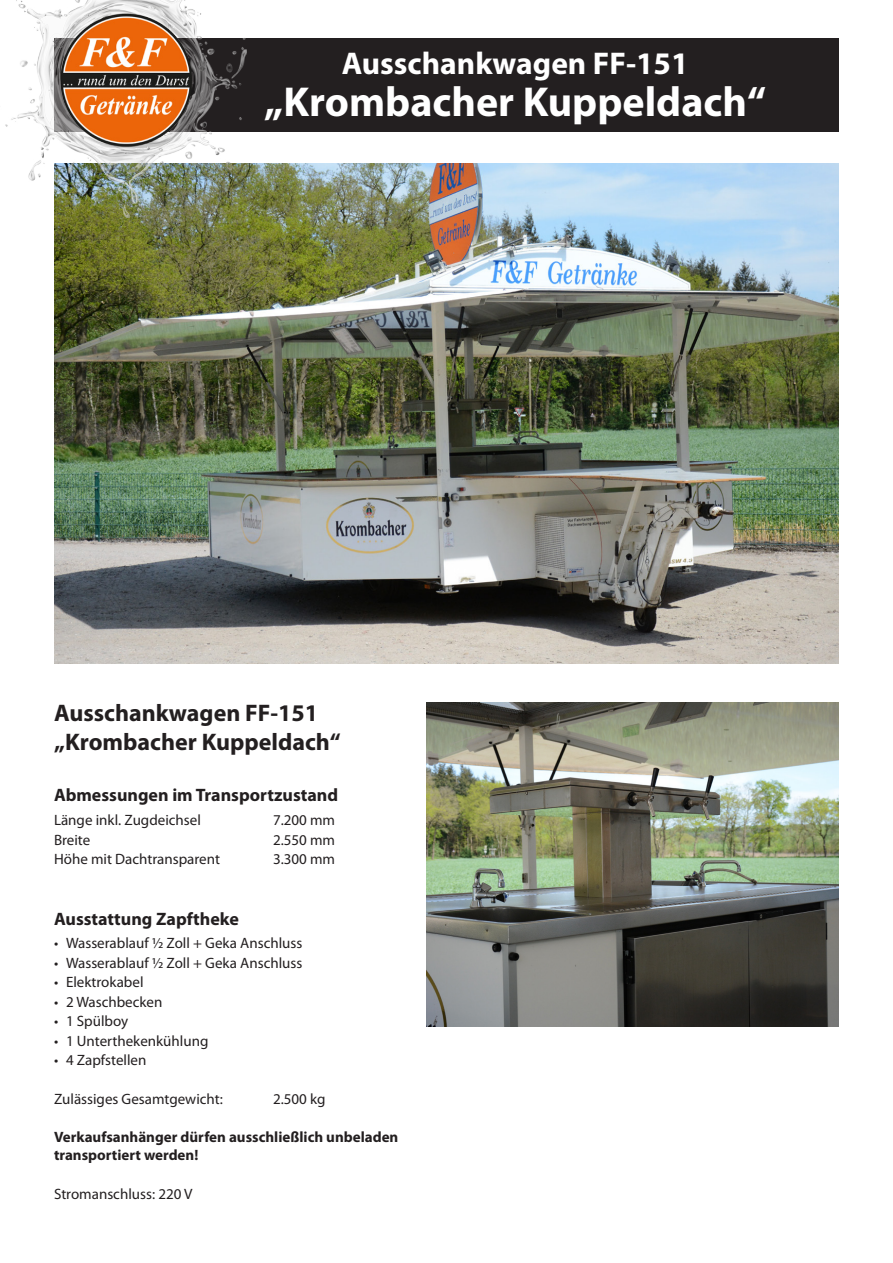
<style>
.page{position:relative;width:893px;height:1263px;background:#fff}
.page>*{position:absolute;margin:0;border:0;box-sizing:border-box;transform-origin:0 0}
.Titel{font:700 42px "Myriad Pro";color:#fff}
.Titel_2{font:700 31.5px "Myriad Pro";color:#fff}
.Bezeichnung{font:700 24px/28.8px "Myriad Pro";color:#231f20}
.t1{font:700 18px "Myriad Pro";color:#231f20}
.Fließ_reg{font:15px "Myriad Pro";color:#231f20}
.Fließtext_2{font:700 15px/18px "Myriad Pro";color:#231f20}
</style>
<div class="page">
<img style="left:54px;top:164px;width:785px;height:499px">
<img style="left:427px;top:703px;width:412px;height:323px">
<div style="left:54px;top:38px;width:785px;height:94px;background:#231f20"></div>
<img style="left:5px;top:0;width:242px;height:217px">
<p class="Titel_2" style="left:342px;top:42px;width:348px">Ausschankwagen FF-151</p>
<p class="Titel" style="left:264px;top:74px;width:503px">„Krombacher Kuppeldach“</p>
<p class="Bezeichnung" style="left:54px;top:697px;width:288px">Ausschankwagen FF-151 „Krombacher Kuppeldach“</p>
<p class="t1" style="left:54px;top:783px;width:286px">Abmessungen im Transportzustand</p>
<p class="Fließ_reg" style="left:54px;top:811px;width:148px">Länge inkl. Zugdeichsel</p>
<p class="Fließ_reg" style="left:273px;top:811px;width:64px">7.200 mm</p>
<p class="Fließ_reg" style="left:54px;top:830px;width:38px">Breite</p>
<p class="Fließ_reg" style="left:273px;top:830px;width:64px">2.550 mm</p>
<p class="Fließ_reg" style="left:54px;top:850px;width:167px">Höhe mit Dachtransparent</p>
<p class="Fließ_reg" style="left:273px;top:850px;width:64px">3.300 mm</p>
<p class="t1" style="left:54px;top:907px;width:186px">Ausstattung Zapftheke</p>
<p class="Fließ_reg" style="left:54px;top:934px;width:250px">• Wasserablauf ½ Zoll + Geka Anschluss</p>
<p class="Fließ_reg" style="left:54px;top:953px;width:250px">• Wasserablauf ½ Zoll + Geka Anschluss</p>
<p class="Fließ_reg" style="left:54px;top:973px;width:91px">• Elektrokabel</p>
<p class="Fließ_reg" style="left:54px;top:992px;width:110px">• 2 Waschbecken</p>
<p class="Fließ_reg" style="left:54px;top:1012px;width:76px">• 1 Spülboy</p>
<p class="Fließ_reg" style="left:54px;top:1031px;width:156px">• 1 Unterthekenkühlung</p>
<p class="Fließ_reg" style="left:54px;top:1051px;width:94px">• 4 Zapfstellen</p>
<p class="Fließ_reg" style="left:54px;top:1090px;width:170px">Zulässiges Gesamtgewicht:</p>
<p class="Fließ_reg" style="left:273px;top:1090px;width:54px">2.500 kg</p>
<p class="Fließtext_2" style="left:54px;top:1127px;width:346px">Verkaufsanhänger dürfen ausschließlich unbeladen transportiert werden!</p>
<p class="Fließ_reg" style="left:54px;top:1184px;width:140px">Stromanschluss: 220 V</p>
</div>
